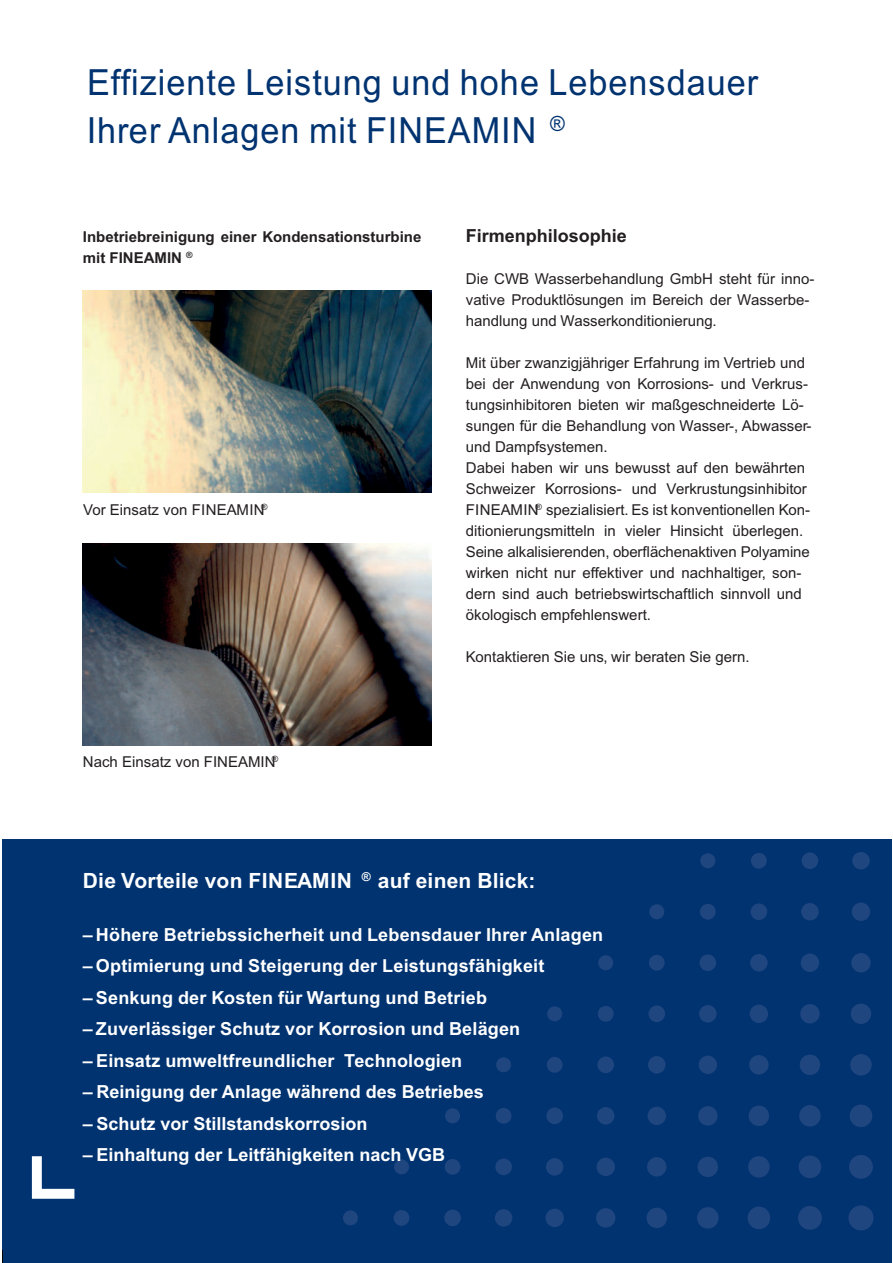
<style>
.page{position:relative;width:893px;height:1263px;background:#fff}
.page>*{position:absolute;margin:0;border:0;box-sizing:border-box;transform-origin:0 0}
.t1{font:36px/47.2px "Arial";letter-spacing:.03em;color:#013371;scale:.95 1}
.t2{font:700 21px "Arial";letter-spacing:.01em;color:#fff}
.t3{font:700 18px "Arial";letter-spacing:.01em;color:#fff}
.t4{font:700 18px "Arial";color:#231f20}
.t5{font:15px/21px "Arial";color:#231f20}
.t6{font:700 15px/21px "Arial";color:#231f20}
.t7{font:8.7px "Arial";color:#231f20}
</style>
<div class="page">
<div style="left:2px;top:839px;width:889px;height:424px;background:#013371"></div>
<div style="left:848px;top:1205px;width:25px;height:25px;background:#204680;border-radius:50%"></div>
<div style="left:798px;top:1206px;width:23px;height:24px;background:#204680;border-radius:50%"></div>
<div style="left:849px;top:1155px;width:23px;height:24px;background:#204680;border-radius:50%"></div>
<div style="left:747px;top:1207px;width:23px;height:22px;background:#204680;border-radius:50%"></div>
<div style="left:798px;top:1156px;width:23px;height:22px;background:#204680;border-radius:50%"></div>
<div style="left:849px;top:1105px;width:23px;height:22px;background:#204680;border-radius:50%"></div>
<div style="left:697px;top:1207px;width:21px;height:22px;background:#204680;border-radius:50%"></div>
<div style="left:748px;top:1156px;width:21px;height:22px;background:#204680;border-radius:50%"></div>
<div style="left:799px;top:1105px;width:21px;height:22px;background:#204680;border-radius:50%"></div>
<div style="left:850px;top:1054px;width:21px;height:22px;background:#204680;border-radius:50%"></div>
<div style="left:646px;top:1208px;width:21px;height:20px;background:#204680;border-radius:50%"></div>
<div style="left:697px;top:1157px;width:21px;height:20px;background:#204680;border-radius:50%"></div>
<div style="left:748px;top:1106px;width:21px;height:20px;background:#204680;border-radius:50%"></div>
<div style="left:799px;top:1055px;width:21px;height:20px;background:#204680;border-radius:50%"></div>
<div style="left:850px;top:1004px;width:21px;height:20px;background:#204680;border-radius:50%"></div>
<div style="left:596px;top:1208px;width:19px;height:20px;background:#204680;border-radius:50%"></div>
<div style="left:647px;top:1157px;width:19px;height:20px;background:#204680;border-radius:50%"></div>
<div style="left:698px;top:1106px;width:19px;height:20px;background:#204680;border-radius:50%"></div>
<div style="left:749px;top:1055px;width:19px;height:20px;background:#204680;border-radius:50%"></div>
<div style="left:800px;top:1004px;width:19px;height:19px;background:#204680;border-radius:50%"></div>
<div style="left:851px;top:953px;width:19px;height:19px;background:#204680;border-radius:50%"></div>
<div style="left:545px;top:1209px;width:19px;height:18px;background:#204680;border-radius:50%"></div>
<div style="left:596px;top:1158px;width:19px;height:18px;background:#204680;border-radius:50%"></div>
<div style="left:647px;top:1107px;width:19px;height:18px;background:#204680;border-radius:50%"></div>
<div style="left:698px;top:1056px;width:19px;height:18px;background:#204680;border-radius:50%"></div>
<div style="left:749px;top:1005px;width:19px;height:18px;background:#204680;border-radius:50%"></div>
<div style="left:800px;top:954px;width:19px;height:18px;background:#204680;border-radius:50%"></div>
<div style="left:851px;top:903px;width:19px;height:18px;background:#204680;border-radius:50%"></div>
<div style="left:495px;top:1209px;width:17px;height:18px;background:#204680;border-radius:50%"></div>
<div style="left:546px;top:1158px;width:17px;height:18px;background:#204680;border-radius:50%"></div>
<div style="left:597px;top:1107px;width:17px;height:18px;background:#204680;border-radius:50%"></div>
<div style="left:648px;top:1056px;width:17px;height:18px;background:#204680;border-radius:50%"></div>
<div style="left:699px;top:1005px;width:17px;height:18px;background:#204680;border-radius:50%"></div>
<div style="left:750px;top:954px;width:17px;height:18px;background:#204680;border-radius:50%"></div>
<div style="left:801px;top:903px;width:17px;height:17px;background:#204680;border-radius:50%"></div>
<div style="left:852px;top:852px;width:17px;height:17px;background:#204680;border-radius:50%"></div>
<div style="left:444px;top:1210px;width:17px;height:16px;background:#204680;border-radius:50%"></div>
<div style="left:495px;top:1159px;width:17px;height:16px;background:#204680;border-radius:50%"></div>
<div style="left:546px;top:1108px;width:17px;height:16px;background:#204680;border-radius:50%"></div>
<div style="left:597px;top:1057px;width:17px;height:16px;background:#204680;border-radius:50%"></div>
<div style="left:648px;top:1006px;width:17px;height:16px;background:#204680;border-radius:50%"></div>
<div style="left:699px;top:954px;width:17px;height:17px;background:#204680;border-radius:50%"></div>
<div style="left:750px;top:903px;width:17px;height:17px;background:#204680;border-radius:50%"></div>
<div style="left:801px;top:852px;width:17px;height:17px;background:#204680;border-radius:50%"></div>
<div style="left:393px;top:1210px;width:16px;height:16px;background:#204680;border-radius:50%"></div>
<div style="left:444px;top:1159px;width:16px;height:16px;background:#204680;border-radius:50%"></div>
<div style="left:495px;top:1108px;width:16px;height:16px;background:#204680;border-radius:50%"></div>
<div style="left:547px;top:1057px;width:15px;height:16px;background:#204680;border-radius:50%"></div>
<div style="left:598px;top:1006px;width:15px;height:16px;background:#204680;border-radius:50%"></div>
<div style="left:649px;top:955px;width:15px;height:16px;background:#204680;border-radius:50%"></div>
<div style="left:700px;top:904px;width:15px;height:16px;background:#204680;border-radius:50%"></div>
<div style="left:751px;top:853px;width:15px;height:16px;background:#204680;border-radius:50%"></div>
<div style="left:343px;top:1210px;width:15px;height:15px;background:#204680;border-radius:50%"></div>
<div style="left:394px;top:1159px;width:15px;height:15px;background:#204680;border-radius:50%"></div>
<div style="left:445px;top:1108px;width:15px;height:15px;background:#204680;border-radius:50%"></div>
<div style="left:496px;top:1057px;width:15px;height:15px;background:#204680;border-radius:50%"></div>
<div style="left:547px;top:1006px;width:15px;height:15px;background:#204680;border-radius:50%"></div>
<div style="left:598px;top:955px;width:15px;height:15px;background:#204680;border-radius:50%"></div>
<div style="left:649px;top:904px;width:15px;height:15px;background:#204680;border-radius:50%"></div>
<div style="left:700px;top:853px;width:15px;height:15px;background:#204680;border-radius:50%"></div>
<img style="left:83px;top:543px;width:349px;height:202px">
<img style="left:83px;top:290px;width:349px;height:202px">
<svg style="left:32px;top:1156px;width:42px;height:43px"></svg>
<svg style="left:2px;top:1250px;width:1px;height:13px"></svg>
<h1 class="t1" style="left:87px;top:60px;width:708px">Effiziente Leistung und hohe Lebensdauer<br>Ihrer Anlagen mit FINEAMIN <sup>®</sup></h1>
<p class="t6" style="left:83px;top:227px;width:340px">Inbetriebreinigung einer Kondensationsturbine mit FINEAMIN <sup>®</sup></p>
<p class="t7" style="left:261px;top:502px;width:8px">®</p>
<p class="t5" style="left:83px;top:500px;width:183px">Vor Einsatz von FINEAMIN</p>
<p class="t5" style="left:83px;top:752px;width:197px">Nach Einsatz von FINEAMIN<sup>®</sup></p>
<p class="t4" style="left:466px;top:224px;width:163px">Firmenphilosophie</p>
<p class="t5" style="left:466px;top:269px;width:350px">Die CWB Wasserbehandlung GmbH steht für inno&shy;vative Produktlösungen im Bereich der Wasserbe&shy;handlung und Wasserkonditionierung.</p>
<p class="t5" style="left:466px;top:353px;width:347px">Mit über zwanzigjähriger Erfahrung im Vertrieb und bei der Anwendung von Korrosions- und Verkrus&shy;tungsinhibitoren bieten wir maßgeschneiderte Lö&shy;sungen für die Behandlung von Wasser-, Abwasser&shy;und Dampfsystemen.<br>Dabei haben wir uns bewusst auf den bewährten Schweizer Korrosions- und Verkrustungsinhibitor FINEAMIN<sup>®</sup> spezialisiert. Es ist konventionellen Kon&shy;ditionierungsmitteln in vieler Hinsicht überlegen.<br>Seine alkalisierenden, oberflächenaktiven Polyamine wirken nicht nur effektiver und nachhaltiger, son&shy;dern sind auch betriebswirtschaftlich sinnvoll und ökologisch empfehlenswert.</p>
<p class="t5" style="left:466px;top:647px;width:285px">Kontaktieren Sie uns, wir beraten Sie gern.</p>
<h2 class="t2" style="left:83px;top:867px;width:454px">Die Vorteile von FINEAMIN <sup>®</sup> auf einen Blick:</h2>
<p class="t3" style="left:83px;top:922px;width:522px">– Höhere Betriebssicherheit und Lebensdauer Ihrer Anlagen</p>
<p class="t3" style="left:83px;top:954px;width:463px">– Optimierung und Steigerung der Leistungsfähigkeit</p>
<p class="t3" style="left:83px;top:985px;width:405px">– Senkung der Kosten für Wartung und Betrieb</p>
<p class="t3" style="left:83px;top:1017px;width:439px">– Zuverlässiger Schutz vor Korrosion und Belägen</p>
<p class="t3" style="left:83px;top:1048px;width:381px">– Einsatz umweltfreundlicher Technologien</p>
<p class="t3" style="left:83px;top:1080px;width:402px">– Reinigung der Anlage während des Betriebes</p>
<p class="t3" style="left:83px;top:1111px;width:286px">– Schutz vor Stillstandskorrosion</p>
<p class="t3" style="left:83px;top:1143px;width:363px">– Einhaltung der Leitfähigkeiten nach VGB</p>
</div>
